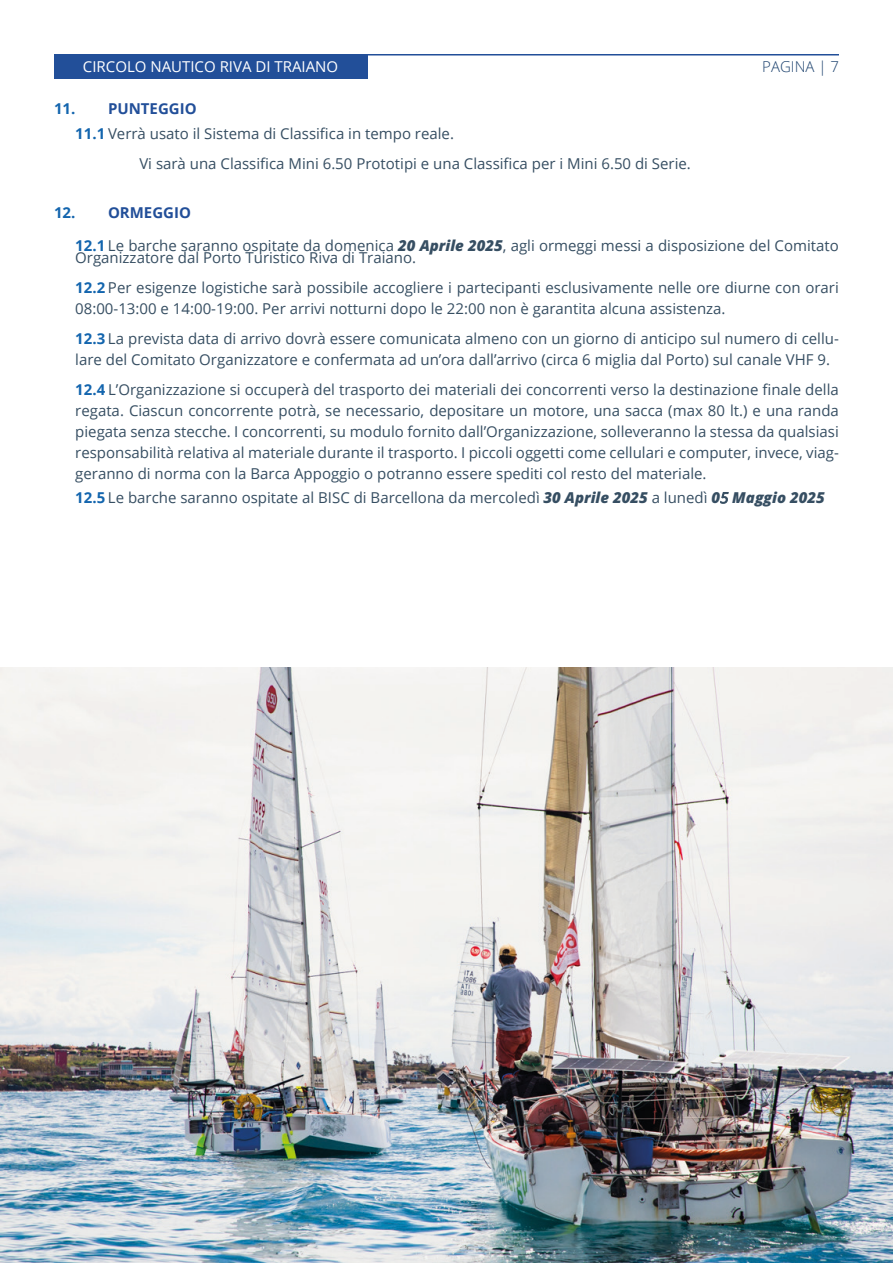
<style>
.page{position:relative;width:893px;height:1263px;background:#fff}
.page>*{position:absolute;margin:0;border:0;box-sizing:border-box;transform-origin:0 0}
.Heading_3_wrd_1{font:15px/21px "Open Sans";color:#364e62}
.t1{font:15px "Open Sans";color:#fff}
.t2{font:700 15px "Open Sans";color:#224f99}
.t3{font:300 15px "Open Sans";color:#1e436f}
.s1{color:#1365ae}
.s2{font-weight:700;color:#1365ae}
.s3{font-style:italic}
</style>
<div class="page">
<div style="left:54px;top:54px;width:313px;height:25px;background:#224f99"></div>
<hr style="left:367px;top:54px;width:472px;height:2px;background:#224f99">
<img style="left:0;top:668px;width:893px;height:595px">
<p class="t1" style="left:83px;top:56px;width:257px">CIRCOLO NAUTICO RIVA DI TRAIANO</p>
<p class="t3" style="left:762px;top:56px;width:78px">PAGINA | 7</p>
<p class="t2" style="left:54px;top:97px;width:144px"><span class="s1">11.</span> PUNTEGGIO</p>
<p class="Heading_3_wrd_1" style="left:75px;top:123px;width:380px"><span class="s2">11.1</span> Verrà usato il Sistema di Classifica in tempo reale.</p>
<p class="Heading_3_wrd_1" style="left:139px;top:153px;width:553px">Vi sarà una Classifica Mini 6.50 Prototipi e una Classifica per i Mini 6.50 di Serie.</p>
<p class="t2" style="left:54px;top:202px;width:139px"><span class="s1">12.</span> ORMEGGIO</p>
<p class="Heading_3_wrd_1" style="left:75px;top:239px;width:765px;line-height:12.5px"><span class="s2">12.1</span> Le barche saranno ospitate da domenica <span class="s3">20 Aprile 2025</span>, agli ormeggi messi a disposizione del Comitato<br>Organizzatore dal Porto Turistico Riva di Traiano.</p>
<p class="Heading_3_wrd_1" style="left:75px;top:277px;width:765px"><span class="s2">12.2</span> Per esigenze logistiche sarà possibile accogliere i partecipanti esclusivamente nelle ore diurne con orari<br>08:00-13:00 e 14:00-19:00. Per arrivi notturni dopo le 22:00 non è garantita alcuna assistenza.</p>
<p class="Heading_3_wrd_1" style="left:75px;top:328px;width:765px"><span class="s2">12.3</span> La prevista data di arrivo dovrà essere comunicata almeno con un giorno di anticipo sul numero di cellu&shy;lare del Comitato Organizzatore e confermata ad un’ora dall’arrivo (circa 6 miglia dal Porto) sul canale VHF 9.</p>
<p class="Heading_3_wrd_1" style="left:75px;top:379px;width:765px;text-align:justify"><span class="s2">12.4</span> L’Organizzazione si occuperà del trasporto dei materiali dei concorrenti verso la destinazione finale della regata. Ciascun concorrente potrà, se necessario, depositare un motore, una sacca (max 80 lt.) e una randa piegata senza stecche. I concorrenti, su modulo fornito dall’Organizzazione, solleveranno la stessa da qualsiasi responsabilità relativa al materiale durante il trasporto. I piccoli oggetti come cellulari e computer, invece, viag&shy;geranno di norma con la Barca Appoggio o potranno essere spediti col resto del materiale.</p>
<p class="Heading_3_wrd_1" style="left:75px;top:487px;width:751px"><span class="s2">12.5</span> Le barche saranno ospitate al BISC di Barcellona da mercoledì <span class="s3">30 Aprile 2025</span> a lunedì <span class="s3">05 Maggio 2025</span></p>
</div>
